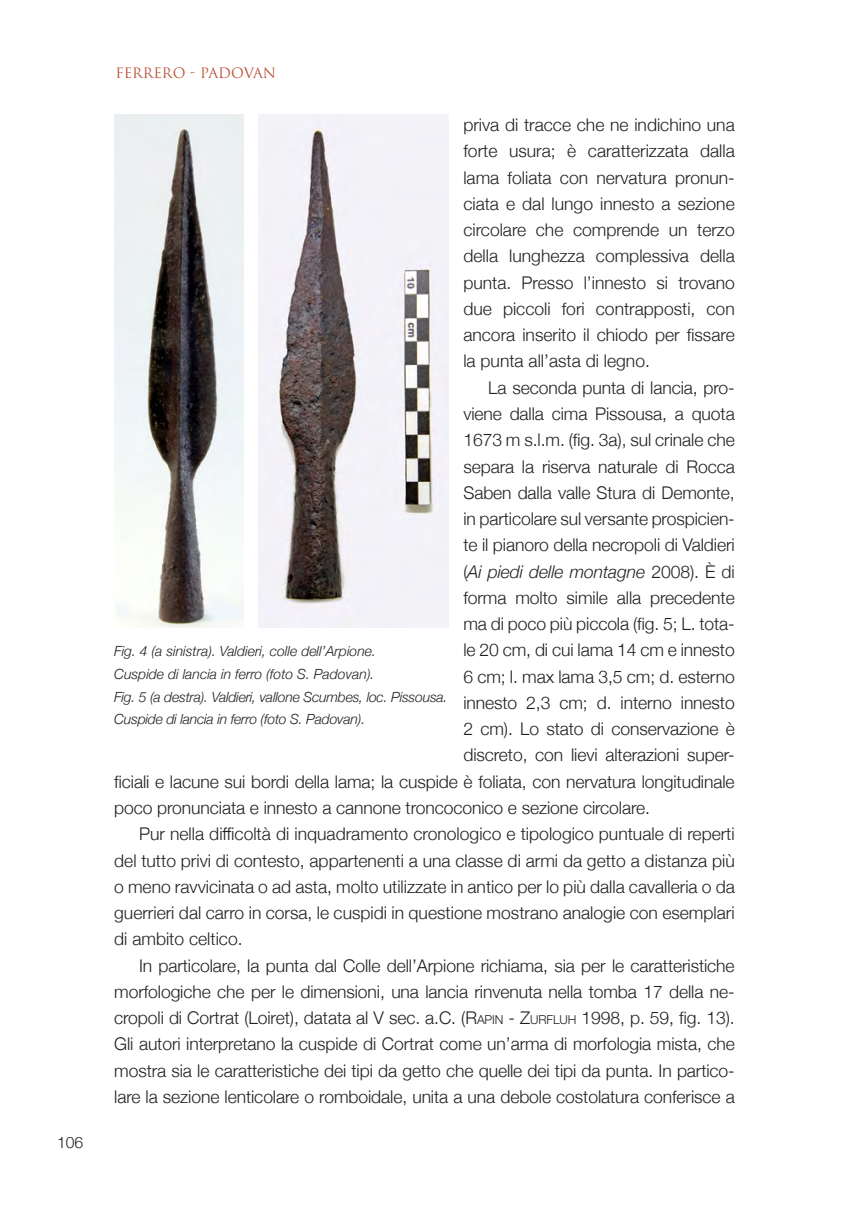
<style>
.page{position:relative;width:849px;height:1221px;background:#fff}
.page>*{position:absolute;margin:0;border:0;box-sizing:border-box;transform-origin:0 0}
.CORPO_TESTO{font:300 17.5px/26.2px "Helvetica Neue";letter-spacing:-.005em;color:#231f20;text-align:justify}
.CORPO_TESTO-2{font:italic 300 17.5px "Helvetica Neue";letter-spacing:-.005em;color:#231f20}
.t1{font:300 15.75px "Helvetica Neue";color:#231f20}
.DIDASCALIE{font:italic 300 14px/22.8px "Helvetica Neue";letter-spacing:-.015em;color:#231f20}
.Normale{font:14px "Trajan Pro";color:#bc5138}
.s1{font-style:normal}
.s2{font-style:inherit}
.s3{font-size:12.25px}
</style>
<div class="page">
<img style="left:115px;top:114px;width:128px;height:514px">
<img style="left:258px;top:114px;width:190px;height:514px">
<p class="t1" style="left:57px;top:1129px;width:28px">106</p>
<p class="Normale" style="left:115px;top:63px;width:162px">FERRERO - PADOVAN</p>
<p class="CORPO_TESTO" style="left:463px;top:110px;width:273px">priva di tracce che ne indichino una forte usura; è caratterizzata dalla lama foliata con nervatura pronun&shy;ciata e dal lungo innesto a sezione circolare che comprende un terzo della lunghezza complessiva della punta. Presso l’innesto si trovano due piccoli fori contrapposti, con ancora inserito il chiodo per fissare la punta all’asta di legno.</p>
<p class="CORPO_TESTO" style="left:488px;top:373px;width:248px">La seconda punta di lancia, pro-</p>
<p class="CORPO_TESTO" style="left:463px;top:399px;width:273px">viene dalla cima Pissousa, a quota</p>
<p class="CORPO_TESTO" style="left:463px;top:425px;width:273px">1673 m s.l.m. (fig. 3a), sul crinale che</p>
<p class="CORPO_TESTO" style="left:463px;top:452px;width:273px">separa la riserva naturale di Rocca</p>
<p class="CORPO_TESTO" style="left:463px;top:478px;width:273px">Saben dalla valle Stura di Demonte,</p>
<p class="CORPO_TESTO" style="left:463px;top:504px;width:273px">in particolare sul versante prospicien-</p>
<p class="CORPO_TESTO" style="left:463px;top:530px;width:273px">te il pianoro della necropoli di Valdieri</p>
<p class="CORPO_TESTO-2" style="left:463px;top:557px;width:273px"><span class="s1">(</span>Ai piedi delle montagne <span class="s1">2008). È di</span></p>
<p class="CORPO_TESTO" style="left:463px;top:583px;width:273px">forma molto simile alla precedente</p>
<p class="CORPO_TESTO" style="left:463px;top:609px;width:273px">ma di poco più piccola (fig. 5; L. tota-</p>
<p class="CORPO_TESTO" style="left:463px;top:635px;width:273px">le 20 cm, di cui lama 14 cm e innesto</p>
<p class="CORPO_TESTO" style="left:463px;top:662px;width:273px">6 cm; l. max lama 3,5 cm; d. esterno</p>
<p class="CORPO_TESTO" style="left:463px;top:688px;width:273px">innesto 2,3 cm; d. interno innesto</p>
<p class="CORPO_TESTO" style="left:463px;top:714px;width:273px">2 cm). Lo stato di conservazione è</p>
<p class="CORPO_TESTO" style="left:463px;top:740px;width:273px">discreto, con lievi alterazioni super-</p>
<p class="CORPO_TESTO" style="left:114px;top:767px;width:621px">ficiali e lacune sui bordi della lama; la cuspide è foliata, con nervatura longitudinale</p>
<p class="CORPO_TESTO" style="left:114px;top:793px;width:537px">poco pronunciata e innesto a cannone troncoconico e sezione circolare.</p>
<p class="CORPO_TESTO" style="left:114px;top:819px;width:622px;text-indent:25px">Pur nella difficoltà di inquadramento cronologico e tipologico puntuale di reperti del tutto privi di contesto, appartenenti a una classe di armi da getto a distanza più o meno ravvicinata o ad asta, molto utilizzate in antico per lo più dalla cavalleria o da guerrieri dal carro in corsa, le cuspidi in questione mostrano analogie con esemplari di ambito celtico.</p>
<p class="CORPO_TESTO" style="left:114px;top:950px;width:622px;text-indent:25px">In particolare, la punta dal Colle dell’Arpione richiama, sia per le caratteristiche morfologiche che per le dimensioni, una lancia rinvenuta nella tomba 17 della ne&shy;cropoli di Cortrat (Loiret), datata al V sec. a.C. (<span class="s2">R</span><span class="s3">APIN</span> <span class="s2">- Z</span><span class="s3">URFLUH</span> 1998, p. 59, fig. 13).<br>Gli autori interpretano la cuspide di Cortrat come un’arma di morfologia mista, che mostra sia le caratteristiche dei tipi da getto che quelle dei tipi da punta. In partico&shy;lare la sezione lenticolare o romboidale, unita a una debole costolatura conferisce a</p>
<p class="DIDASCALIE" style="left:114px;top:638px;width:263px">Fig. 4 (a sinistra). Valdieri, colle dell’Arpione.</p>
<p class="DIDASCALIE" style="left:114px;top:661px;width:262px">Cuspide di lancia in ferro (foto S. Padovan).</p>
<p class="DIDASCALIE" style="left:114px;top:684px;width:335px">Fig. 5 (a destra). Valdieri, vallone Scumbes, loc. Pissousa.<br>Cuspide di lancia in ferro (foto S. Padovan).</p>
</div>
